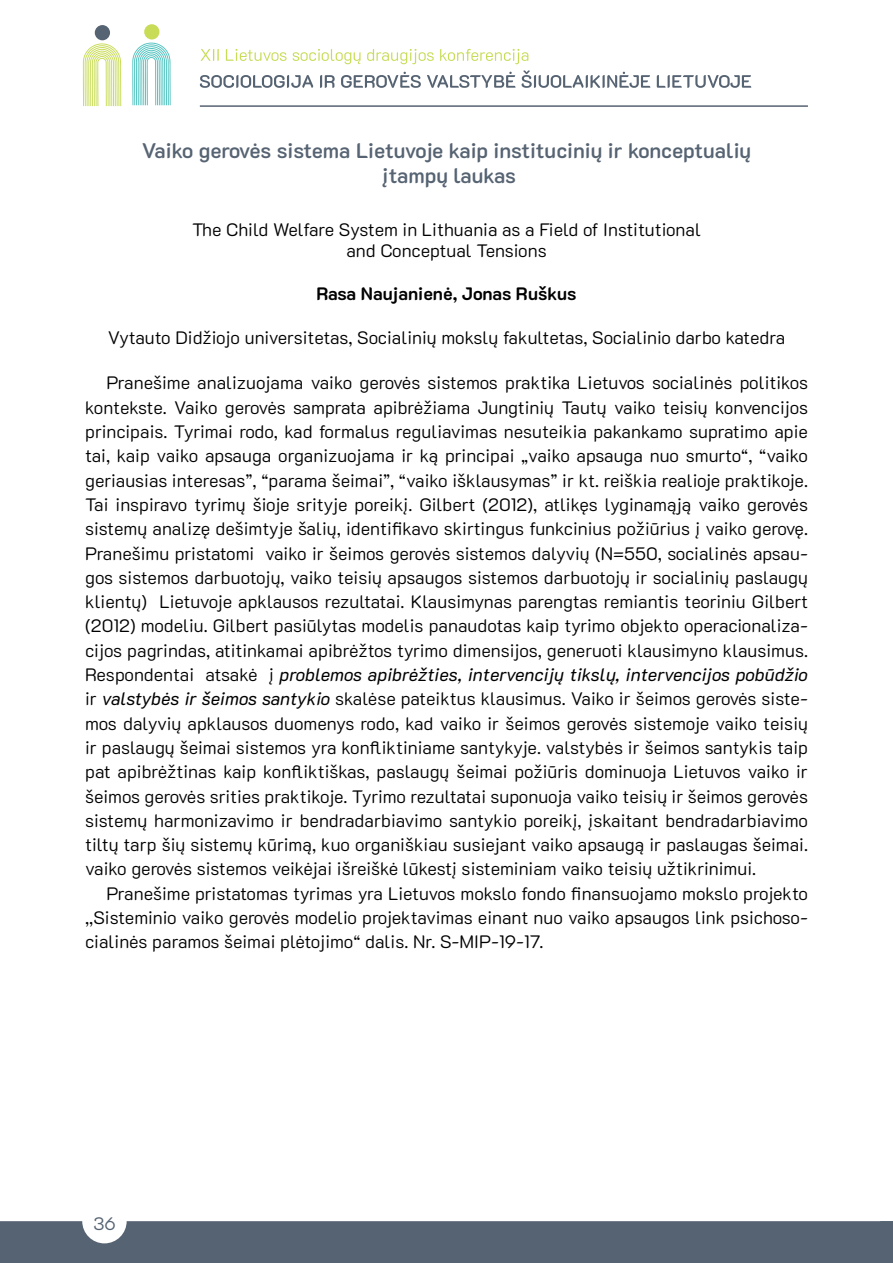
<style>
.page{position:relative;width:893px;height:1263px;background:#fff}
.page>*{position:absolute;margin:0;border:0;box-sizing:border-box;transform-origin:0 0}
.t1{font:600 21px/25.2px "K2 D";color:#566372;text-align:center}
.t2{font:300 18px/24.3px "K2 D";color:#000;text-align:justify}
.t3{font:700 18px "K2 D";color:#000}
.t4{font:300 18px "K2 D";color:#566372}
.s1{font-weight:400;font-style:italic}
</style>
<div class="page">
<div style="left:0;top:1221px;width:893px;height:42px;background:#566372"></div>
<svg style="left:83px;top:43px;width:38px;height:63px"></svg>
<div style="left:95px;top:25px;width:15px;height:15px;background:#566372;border-radius:50%"></div>
<svg style="left:132px;top:43px;width:39px;height:62px"></svg>
<div style="left:144px;top:24px;width:15px;height:15px;background:#c9dc58;border-radius:50%"></div>
<svg style="left:201px;top:49px;width:18px;height:12px"></svg>
<svg style="left:226px;top:49px;width:61px;height:12px"></svg>
<svg style="left:293px;top:49px;width:68px;height:15px"></svg>
<svg style="left:367px;top:49px;width:67px;height:15px"></svg>
<svg style="left:440px;top:49px;width:88px;height:15px"></svg>
<svg style="left:200px;top:75px;width:113px;height:13px"></svg>
<svg style="left:320px;top:75px;width:15px;height:13px"></svg>
<svg style="left:341px;top:72px;width:80px;height:16px"></svg>
<svg style="left:427px;top:72px;width:88px;height:16px"></svg>
<svg style="left:522px;top:70px;width:128px;height:18px"></svg>
<svg style="left:657px;top:75px;width:94px;height:13px"></svg>
<hr style="left:200px;top:105px;width:608px;height:2px;background:#576274">
<p class="t1" style="left:142px;top:138px;width:611px">Vaiko gerovės sistema Lietuvoje kaip institucinių ir konceptualių įtampų laukas</p>
<p class="t2" style="left:192px;top:218px;width:510px;line-height:21.6px;text-align:center">The Child Welfare System in Lithuania as a Field of Institutional and Conceptual Tensions</p>
<p class="t3" style="left:317px;top:284px;width:261px">Rasa Naujanienė, Jonas Ruškus</p>
<p class="t2" style="left:108px;top:325px;width:679px">Vytauto Didžiojo universitetas, Socialinių mokslų fakultetas, Socialinio darbo katedra</p>
<p class="t2" style="left:85px;top:371px;width:724px;text-indent:21px">Pranešime analizuojama vaiko gerovės sistemos praktika Lietuvos socialinės politikos kontekste. Vaiko gerovės samprata apibrėžiama Jungtinių Tautų vaiko teisių konvencijos principais. Tyrimai rodo, kad formalus reguliavimas nesuteikia pakankamo supratimo apie tai, kaip vaiko apsauga organizuojama ir ką principai „vaiko apsauga nuo smurto“, “vaiko geriausias interesas”, “parama šeimai”, “vaiko išklausymas” ir kt. reiškia realioje praktikoje.<br>Tai inspiravo tyrimų šioje srityje poreikį. Gilbert (2012), atlikęs lyginamąją vaiko gerovės sistemų analizę dešimtyje šalių, identifikavo skirtingus funkcinius požiūrius į vaiko gerovę.<br>Pranešimu pristatomi vaiko ir šeimos gerovės sistemos dalyvių (N=550, socialinės apsau&shy;gos sistemos darbuotojų, vaiko teisių apsaugos sistemos darbuotojų ir socialinių paslaugų klientų) Lietuvoje apklausos rezultatai. Klausimynas parengtas remiantis teoriniu Gilbert (2012) modeliu. Gilbert pasiūlytas modelis panaudotas kaip tyrimo objekto operacionaliza&shy;cijos pagrindas, atitinkamai apibrėžtos tyrimo dimensijos, generuoti klausimyno klausimus.<br>Respondentai atsakė į <span class="s1">problemos apibrėžties, intervencijų tikslų, intervencijos pobūdžio </span>ir <span class="s1">valstybės ir šeimos santykio</span> skalėse pateiktus klausimus. Vaiko ir šeimos gerovės siste&shy;mos dalyvių apklausos duomenys rodo, kad vaiko ir šeimos gerovės sistemoje vaiko teisių ir paslaugų šeimai sistemos yra konfliktiniame santykyje. valstybės ir šeimos santykis taip pat apibrėžtinas kaip konfliktiškas, paslaugų šeimai požiūris dominuoja Lietuvos vaiko ir šeimos gerovės srities praktikoje. Tyrimo rezultatai suponuoja vaiko teisių ir šeimos gerovės sistemų harmonizavimo ir bendradarbiavimo santykio poreikį, įskaitant bendradarbiavimo tiltų tarp šių sistemų kūrimą, kuo organiškiau susiejant vaiko apsaugą ir paslaugas šeimai. vaiko gerovės sistemos veikėjai išreiškė lūkestį sisteminiam vaiko teisių užtikrinimui.</p>
<p class="t2" style="left:85px;top:881px;width:724px;text-indent:21px">Pranešime pristatomas tyrimas yra Lietuvos mokslo fondo finansuojamo mokslo projekto ,,Sisteminio vaiko gerovės modelio projektavimas einant nuo vaiko apsaugos link psichoso&shy;cialinės paramos šeimai plėtojimo“ dalis. Nr. S-MIP-19-17.</p>
<p class="t4" style="left:93px;top:1213px;width:24px">36</p>
</div>
